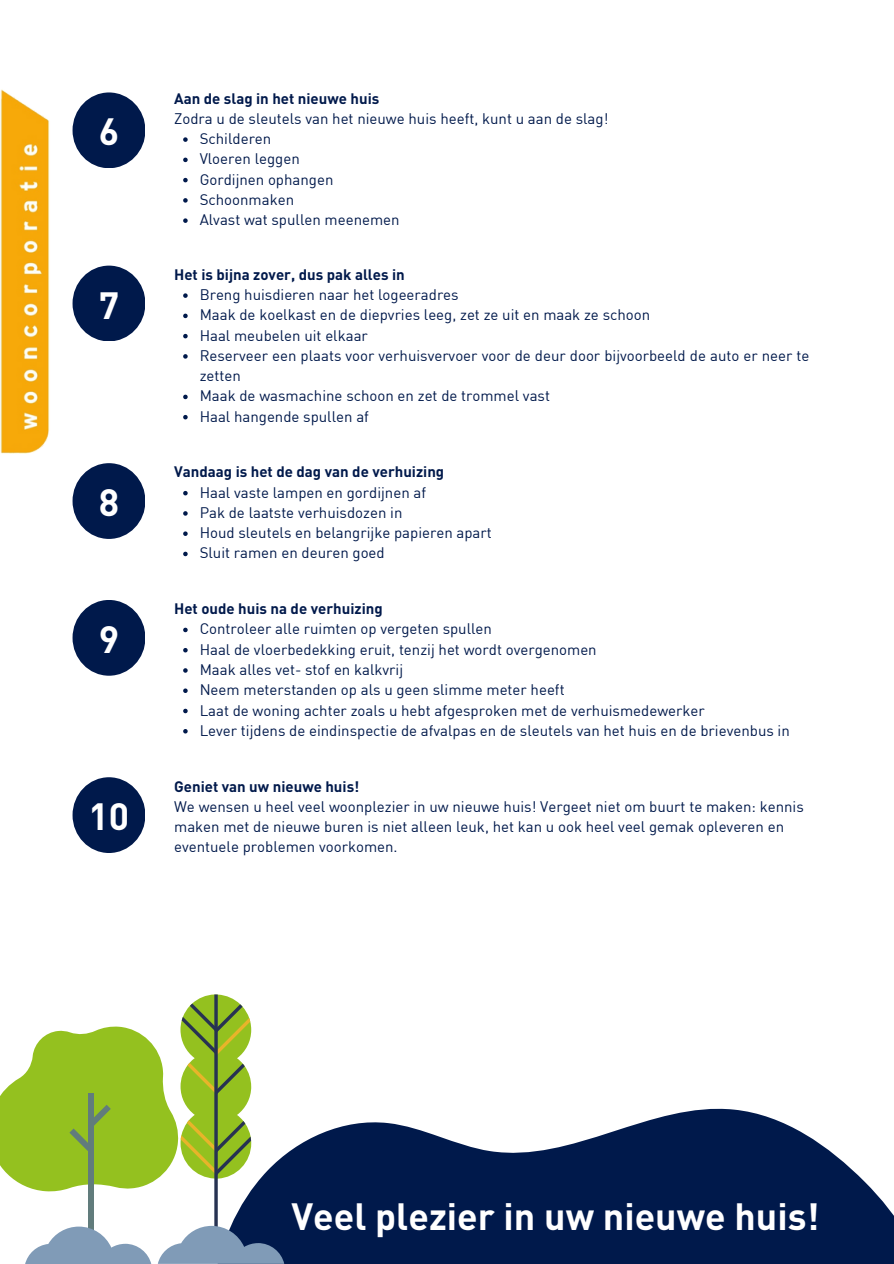
<style>
.page{position:relative;width:894px;height:1264px;background:#fff}
.page>*{position:absolute;margin:0;border:0;box-sizing:border-box;transform-origin:0 0}
.t1{font:700 37.5px "DIN";color:#fff}
.t2{font:15px/20.2px "DIN";color:#00194b}
.t3{font:700 15px "DIN";color:#00194b}
</style>
<div class="page">
<svg style="left:284px;top:1108px;width:609px;height:155px;fill:#00194b"></svg>
<img style="left:0;top:89px;width:50px;height:365px">
<div style="left:72px;top:92px;width:73px;height:76px;background:#00194b;border-radius:50%"></div>
<div style="left:72px;top:265px;width:73px;height:76px;background:#00194b;border-radius:50%"></div>
<div style="left:72px;top:463px;width:73px;height:76px;background:#00194b;border-radius:50%"></div>
<div style="left:72px;top:600px;width:73px;height:75px;background:#00194b;border-radius:50%"></div>
<div style="left:72px;top:777px;width:73px;height:76px;background:#00194b;border-radius:50%"></div>
<svg style="left:0;top:994px;width:284px;height:269px"></svg>
<svg style="left:183px;top:293px;width:5px;height:5px"></svg>
<svg style="left:183px;top:313px;width:5px;height:5px"></svg>
<svg style="left:183px;top:334px;width:5px;height:4px"></svg>
<svg style="left:183px;top:354px;width:5px;height:4px"></svg>
<svg style="left:183px;top:394px;width:5px;height:5px"></svg>
<svg style="left:183px;top:415px;width:5px;height:4px"></svg>
<svg style="left:183px;top:137px;width:5px;height:5px"></svg>
<svg style="left:183px;top:158px;width:5px;height:4px"></svg>
<svg style="left:183px;top:178px;width:5px;height:4px"></svg>
<svg style="left:183px;top:198px;width:5px;height:5px"></svg>
<svg style="left:183px;top:218px;width:5px;height:5px"></svg>
<svg style="left:183px;top:491px;width:5px;height:4px"></svg>
<svg style="left:183px;top:511px;width:5px;height:4px"></svg>
<svg style="left:183px;top:531px;width:5px;height:5px"></svg>
<svg style="left:183px;top:551px;width:5px;height:5px"></svg>
<svg style="left:183px;top:627px;width:5px;height:5px"></svg>
<svg style="left:183px;top:648px;width:5px;height:4px"></svg>
<svg style="left:183px;top:668px;width:5px;height:4px"></svg>
<svg style="left:183px;top:688px;width:5px;height:5px"></svg>
<svg style="left:183px;top:708px;width:5px;height:5px"></svg>
<svg style="left:183px;top:729px;width:5px;height:4px"></svg>
<p class="t1" style="left:99px;top:107px;width:22px">6</p>
<p class="t1" style="left:99px;top:280px;width:22px">7</p>
<p class="t1" style="left:99px;top:478px;width:22px">8</p>
<p class="t1" style="left:99px;top:614px;width:22px">9</p>
<p class="t1" style="left:89px;top:792px;width:42px">10</p>
<p class="t3" style="left:174px;top:88px;width:207px">Aan de slag in het nieuwe huis</p>
<p class="t2" style="left:174px;top:108px;width:435px">Zodra u de sleutels van het nieuwe huis heeft, kunt u aan de slag!</p>
<p class="t2" style="left:200px;top:128px;width:73px">Schilderen</p>
<h2 class="t2" style="left:200px;top:148px;width:102px">Vloeren leggen</h2>
<p class="t2" style="left:200px;top:169px;width:135px">Gordijnen ophangen</p>
<p class="t2" style="left:200px;top:189px;width:96px">Schoonmaken</p>
<p class="t2" style="left:200px;top:209px;width:201px">Alvast wat spullen meenemen</p>
<p class="t3" style="left:174px;top:265px;width:232px">Het is bijna zover, dus pak alles in</p>
<p class="t2" style="left:200px;top:284px;width:260px">Breng huisdieren naar het logeeradres</p>
<p class="t2" style="left:200px;top:304px;width:452px">Maak de koelkast en de diepvries leeg, zet ze uit en maak ze schoon</p>
<p class="t2" style="left:200px;top:324px;width:170px">Haal meubelen uit elkaar</p>
<p class="t2" style="left:200px;top:345px;width:611px">Reserveer een plaats voor verhuisvervoer voor de deur door bijvoorbeeld de auto er neer te zetten</p>
<h2 class="t2" style="left:200px;top:385px;width:352px">Maak de wasmachine schoon en zet de trommel vast</h2>
<p class="t2" style="left:200px;top:405px;width:171px">Haal hangende spullen af</p>
<p class="t3" style="left:174px;top:462px;width:271px">Vandaag is het de dag van de verhuizing</p>
<p class="t2" style="left:200px;top:481px;width:228px">Haal vaste lampen en gordijnen af</p>
<h2 class="t2" style="left:200px;top:502px;width:204px">Pak de laatste verhuisdozen in</h2>
<p class="t2" style="left:200px;top:522px;width:293px">Houd sleutels en belangrijke papieren apart</p>
<p class="t2" style="left:200px;top:542px;width:186px">Sluit ramen en deuren goed</p>
<p class="t3" style="left:174px;top:599px;width:210px">Het oude huis na de verhuizing</p>
<p class="t2" style="left:200px;top:618px;width:294px">Controleer alle ruimten op vergeten spullen</p>
<p class="t2" style="left:200px;top:638px;width:398px">Haal de vloerbedekking eruit, tenzij het wordt overgenomen</p>
<p class="t2" style="left:200px;top:659px;width:205px">Maak alles vet- stof en kalkvrij</p>
<p class="t2" style="left:200px;top:679px;width:366px">Neem meterstanden op als u geen slimme meter heeft</p>
<p class="t2" style="left:200px;top:699px;width:506px">Laat de woning achter zoals u hebt afgesproken met de verhuismedewerker</p>
<p class="t2" style="left:200px;top:719px;width:591px">Lever tijdens de eindinspectie de afvalpas en de sleutels van het huis en de brievenbus in</p>
<p class="t3" style="left:174px;top:776px;width:187px">Geniet van uw nieuwe huis!</p>
<p class="t2" style="left:174px;top:795px;width:631px">We wensen u heel veel woonplezier in uw nieuwe huis! Vergeet niet om buurt te maken: kennis maken met de nieuwe buren is niet alleen leuk, het kan u ook heel veel gemak opleveren en eventuele problemen voorkomen.</p>
<p class="t1" style="left:291px;top:1191px;width:529px">Veel plezier in uw nieuwe huis!</p>
</div>
